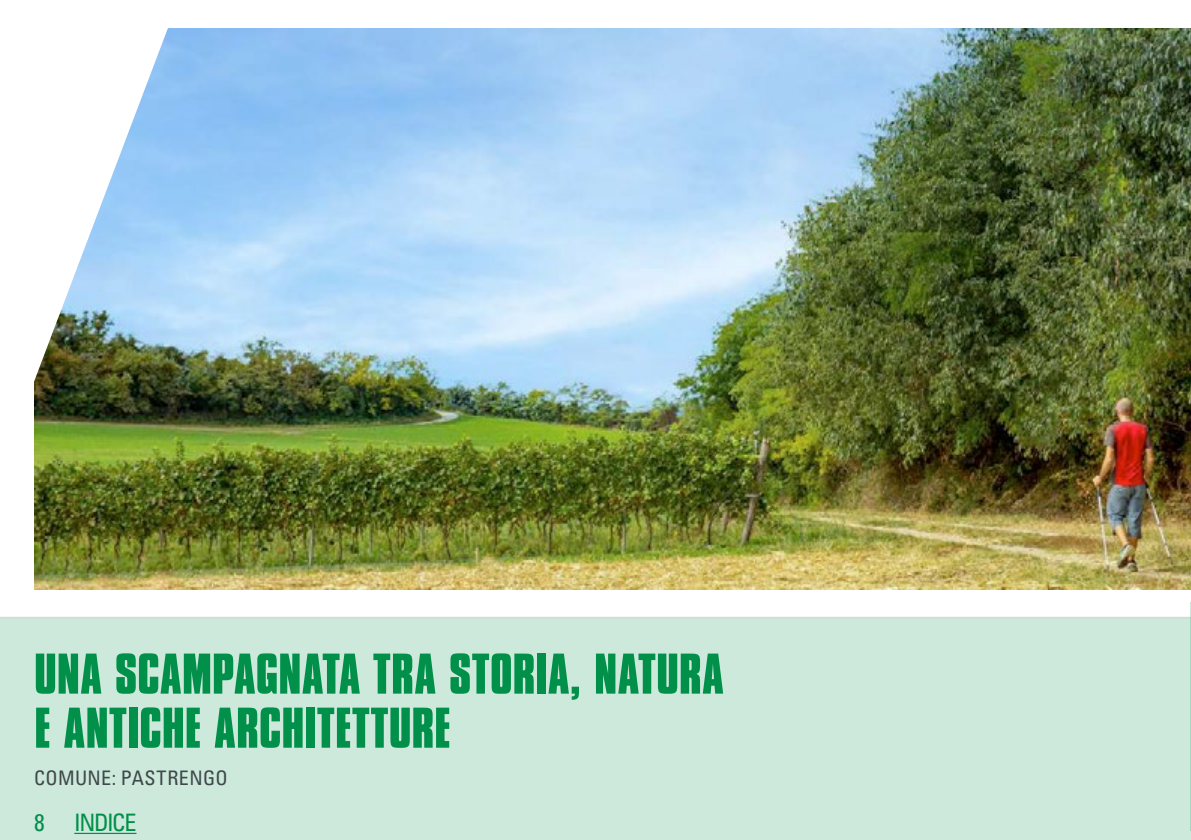
<style>
.page{position:relative;width:1191px;height:840px;background:#fff}
.page>*{position:absolute;margin:0;border:0;box-sizing:border-box;transform-origin:0 0}
.t1{font:700 60px/54px "Compacta Std";letter-spacing:.005em;color:#00904a}
.t2{font:condensed 24px "Univers";letter-spacing:-.06em;color:#00904a}
.t3{font:condensed 20px "Univers";letter-spacing:.015em;color:#3f484b}
</style>
<div class="page">
<div style="left:0;top:617px;width:1191px;height:222px;background:#cde9db"></div>
<img style="left:34px;top:28px;width:1157px;height:560px">
<img style="left:34px;top:28px;width:144px;height:443px">
<hr style="left:74px;top:832px;width:62px;height:1px;background:#00904a">
<svg style="left:1190px;top:602px;width:1px;height:228px"></svg>
<p class="t1" style="left:34px;top:647px;width:691px">UNA SCAMPAGNATA TRA STORIA, NATURA<br>E ANTICHE ARCHITETTURE</p>
<p class="t3" style="left:34px;top:764px;width:195px">COMUNE: PASTRENGO</p>
<p class="t2" style="left:34px;top:806px;width:104px">8 INDICE</p>
</div>
